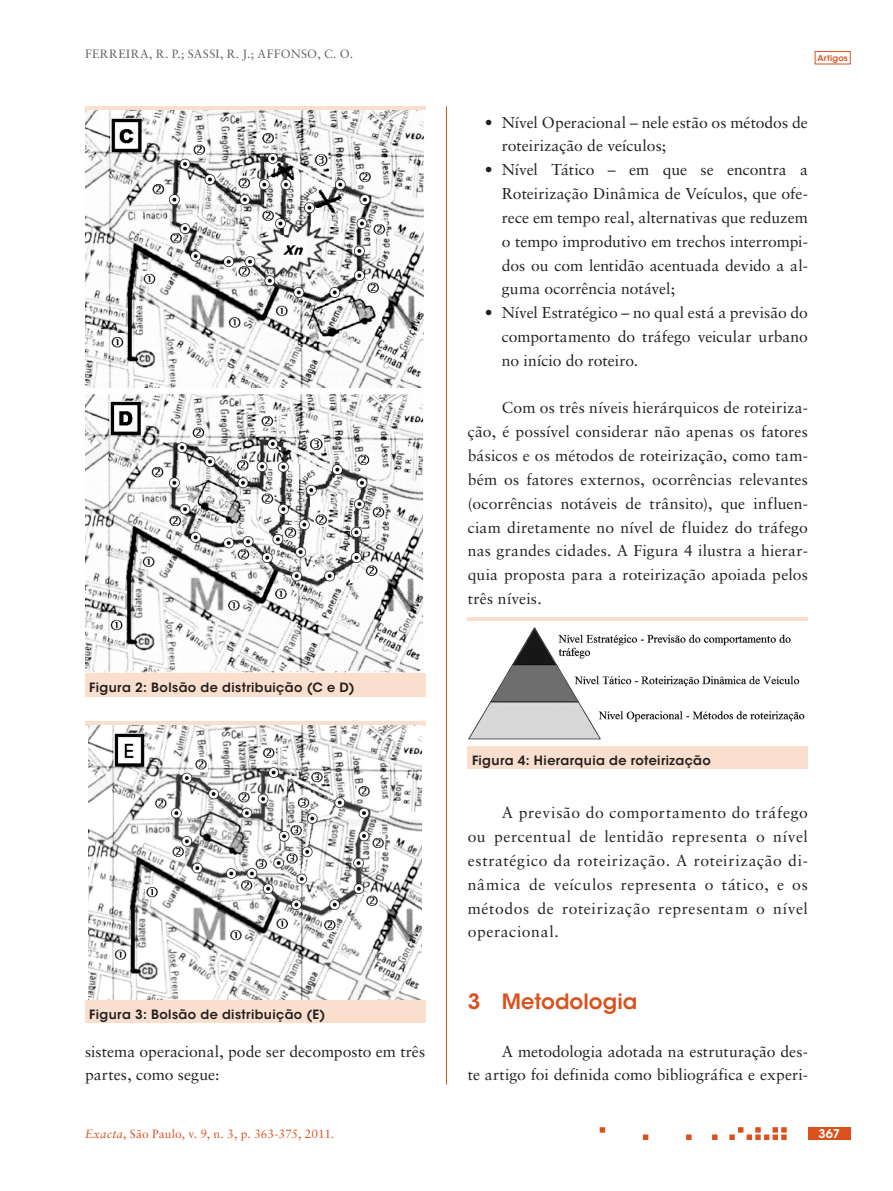
<style>
.page{position:relative;width:893px;height:1191px;background:#fff}
.page>*{position:absolute;margin:0;border:0;box-sizing:border-box;transform-origin:0 0}
.ex_Subtitulo{font:600 21px "ITC Avant Garde Std";color:#da511d}
.ex_Normal{font:15.75px/23.9px "Sabon LT Std";letter-spacing:.01em;color:#231f20;text-align:justify}
.ex_Normal_-_bolinha{font:15.75px/23.9px "Sabon LT Std";color:#231f20;text-align:justify}
.t1{font:600 12.75px "ITC Avant Garde Std";letter-spacing:.03em;color:#231f20}
.t2{font:12px "Sabon LT Std";letter-spacing:-.005em;color:#da511d}
.t3{font:12px "Sabon LT Std";letter-spacing:.035em;color:#636366}
.t4{font:600 12px "ITC Avant Garde Std";color:#fff}
.t5{font:600 8.25px "ITC Avant Garde Std";letter-spacing:.025em;color:#da511d}
.s1{font-style:italic}
</style>
<div class="page">
<hr style="left:446px;top:106px;width:1px;height:978px;background:#da511d">
<svg style="left:600px;top:1127px;width:187px;height:13px"></svg>
<div style="left:815px;top:51px;width:35px;height:13px;border:1px solid #da511d"></div>
<div style="left:808px;top:1127px;width:42px;height:13px;background:#da511d"></div>
<div style="left:468px;top:617px;width:340px;height:152px;background:#fadfce"></div>
<img style="left:468px;top:621px;width:340px;height:124px">
<div style="left:85px;top:106px;width:340px;height:590px;background:#fadfce"></div>
<img style="left:85px;top:111px;width:340px;height:562px">
<div style="left:85px;top:721px;width:340px;height:302px;background:#fadfce"></div>
<svg style="left:85px;top:726px;width:340px;height:273px;background:#f7f7f7"></svg>
<img style="left:89px;top:726px;width:332px;height:273px">
<p class="t3" style="left:85px;top:46px;width:270px">FERREIRA, R. P.; SASSI, R. J.; AFFONSO, C. O.</p>
<p class="t1" style="left:89px;top:679px;width:267px">Figura 2: Bolsão de distribuição (C e D)</p>
<p class="t1" style="left:89px;top:1006px;width:238px">Figura 3: Bolsão de distribuição (E)</p>
<p class="ex_Normal" style="left:85px;top:1039px;width:342px">sistema operacional, pode ser decomposto em três partes, como segue:</p>
<p class="t5" style="left:817px;top:53px;width:32px">Artigos</p>
<p class="ex_Normal_-_bolinha" style="left:502px;top:110px;width:308px;text-indent:-17px">• Nível Operacional – nele estão os métodos de roteirização de veículos;</p>
<p class="ex_Normal_-_bolinha" style="left:502px;top:158px;width:308px;text-indent:-17px">• Nível Tático – em que se encontra a Roteirização Dinâmica de Veículos, que ofe&shy;rece em tempo real, alternativas que reduzem o tempo improdutivo em trechos interrompi&shy;dos ou com lentidão acentuada devido a al&shy;guma ocorrência notável;</p>
<p class="ex_Normal_-_bolinha" style="left:502px;top:300px;width:308px;text-indent:-17px">• Nível Estratégico – no qual está a previsão do comportamento do tráfego veicular urbano no início do roteiro.</p>
<p class="ex_Normal" style="left:468px;top:396px;width:342px;text-indent:34px">Com os três níveis hierárquicos de roteiriza&shy;ção, é possível considerar não apenas os fatores básicos e os métodos de roteirização, como tam&shy;bém os fatores externos, ocorrências relevantes (ocorrências notáveis de trânsito), que influen&shy;ciam diretamente no nível de fluidez do tráfego nas grandes cidades. A Figura 4 ilustra a hierar&shy;quia proposta para a roteirização apoiada pelos três níveis.</p>
<p class="t1" style="left:472px;top:752px;width:240px">Figura 4: Hierarquia de roteirização</p>
<p class="ex_Normal" style="left:468px;top:801px;width:342px;text-indent:34px">A previsão do comportamento do tráfego ou percentual de lentidão representa o nível estratégico da roteirização. A roteirização di&shy;nâmica de veículos representa o tático, e os métodos de roteirização representam o nível operacional.</p>
<p class="ex_Subtitulo" style="left:468px;top:988px;width:171px">3 Metodologia</p>
<p class="ex_Normal" style="left:468px;top:1039px;width:342px;text-align:right">A metodologia adotada na estruturação des-<br>te artigo foi definida como bibliográfica e experi-</p>
<p class="t2" style="left:85px;top:1126px;width:251px"><span class="s1">Exacta</span>, São Paulo, v. 9, n. 3, p. 363-375, 2011.</p>
<p class="t4" style="left:818px;top:1126px;width:23px">367</p>
</div>
